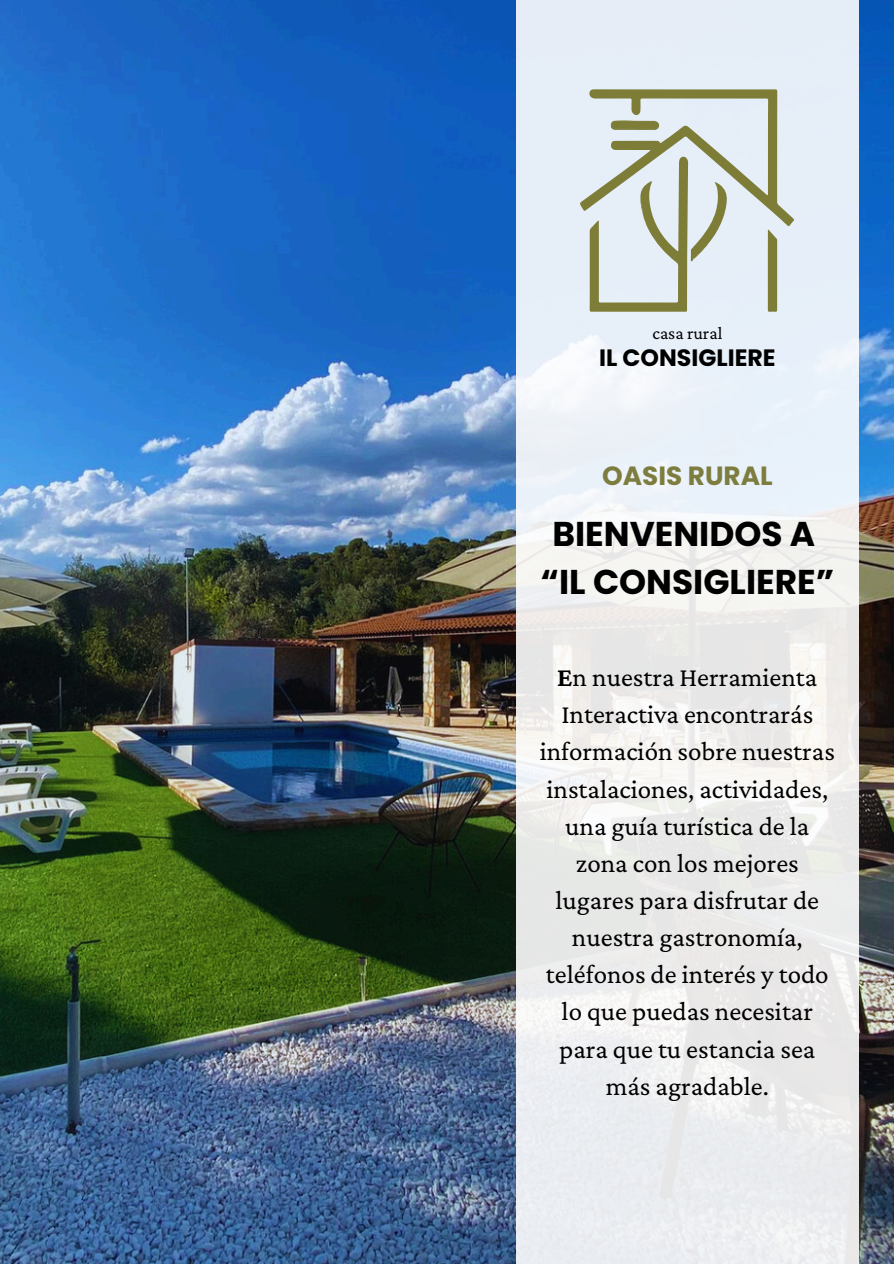
<style>
.page{position:relative;width:894px;height:1264px;background:#fff}
.page>*{position:absolute;margin:0;border:0;box-sizing:border-box;transform-origin:0 0}
.t1{font:700 34.35px/47.2px "Poppins";color:#000;text-align:center}
.t2{font:27px/37.2px "Crimson Pro";color:#000;text-align:center}
.t3{font:700 26.25px "Poppins";color:#7c7d3e}
.t4{font:700 23.7px "Poppins";color:#000}
.t5{font:18px "Crimson Pro";color:#000}
.s1{font-weight:700}
</style>
<div class="page">
<img style="left:0;top:0;width:893px;height:1263px">
<svg style="left:516px;top:0;width:342px;height:1263px;fill:#eaeef2"></svg>
<svg style="left:580px;top:89px;width:214px;height:223px;background:#cdd4cb"></svg>
<p class="t5" style="left:652px;top:323px;width:71px">casa rural</p>
<p class="t4" style="left:599px;top:341px;width:178px">IL CONSIGLIERE</p>
<h4 class="t3" style="left:602px;top:457px;width:172px">OASIS RURAL</h4>
<h3 class="t1" style="left:540px;top:510px;width:295px">BIENVENIDOS A “IL CONSIGLIERE”</h3>
<h2 class="t2" style="left:539px;top:658px;width:296px"><span class="s1">E</span>n nuestra Herramienta<br>Interactiva encontrarás información sobre nuestras instalaciones, actividades, una guía turística de la zona con los mejores lugares para disfrutar de nuestra gastronomía, teléfonos de interés y todo lo que puedas necesitar para que tu estancia sea más agradable.</h2>
</div>
